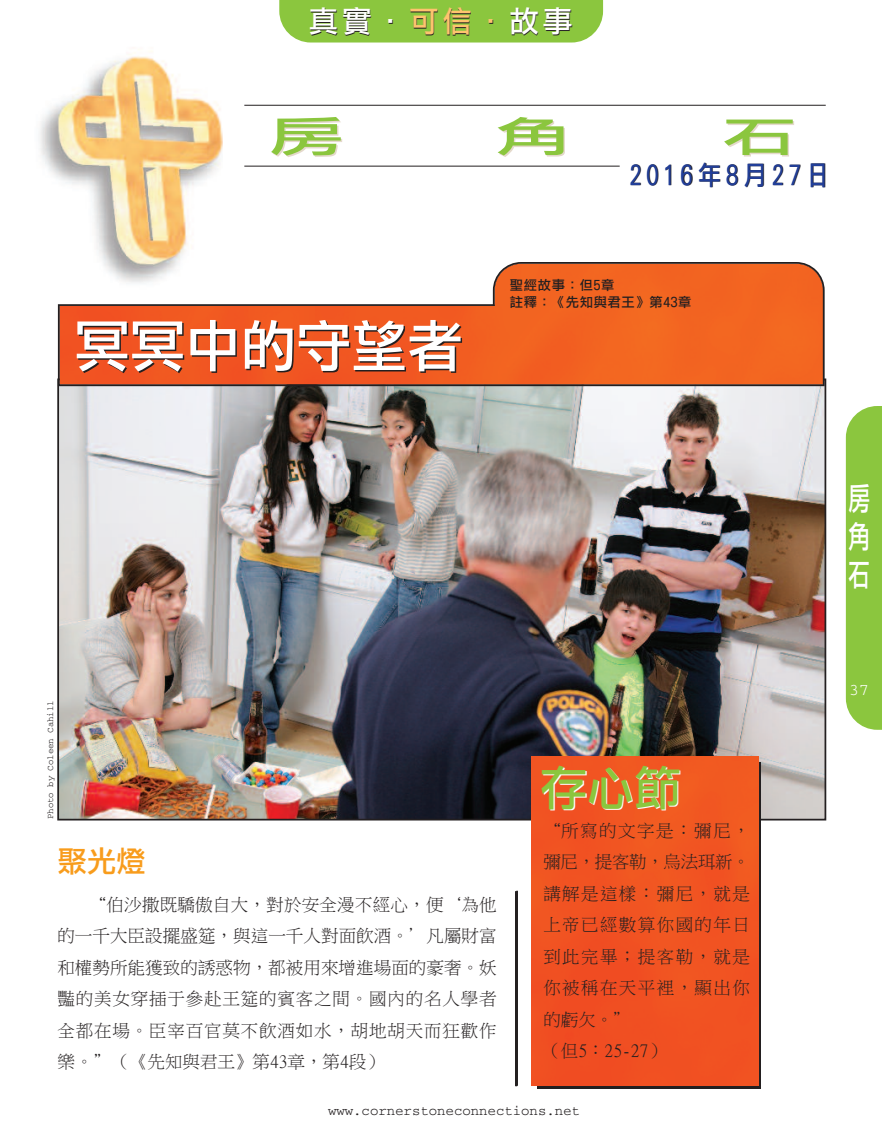
<style>
.page{position:relative;width:882px;height:1134px;background:#fff}
.page>*{position:absolute;margin:0;border:0;box-sizing:border-box;transform-origin:0 0}
.t1{font:56px "DF Li Hei Md WIN BF";letter-spacing:-.01em;color:#fff}
.t2{font:47.6px "DF Li Hei Md WIN BF";color:#fff}
.t3{font:42px "DF Li Hei Md WIN BF";color:#8bc63e;scale:1.8 1}
.t4{font:31.5px/37.8px "DF Li Hei Md WIN BF";color:#fff;text-align:justify;scale:.7 1}
.t5{font:29.75px "DF Li Hei Md WIN BF";color:#fff}
.t6{font:29.75px "DF Li Hei Md WIN BF";color:#f89c1c}
.t7{font:26.78px "DF Li Hei Md WIN BF";letter-spacing:.25em;color:#223f99;scale:.85 1}
.t8{font:17.5px/31.5px "Ming Lt HKSCS UNI H";letter-spacing:.05em;color:#231f20;text-align:justify}
.t9{font:17.5px/31.5px "Ming Lt HKSCS UNI H";letter-spacing:.08em;color:#231f20}
.t10{font:16.45px "Courier";color:#fff}
.t11{font:14px "Courier";color:#231f20}
.t12{font:13.3px/16.4px "DF Li Hei Md WIN BF";letter-spacing:.05em;color:#231f20}
.t13{font:8.92px "Courier";color:#231f20}
.s1{color:#fec46e}
</style>
<div class="page">
<img style="left:60px;top:386px;width:763px;height:432px">
<img style="left:40px;top:49px;width:183px;height:213px">
<svg style="left:58px;top:262px;width:767px;height:124px"></svg>
<div style="left:846px;top:406px;width:36px;height:324px;background:#8bc63e"></div>
<svg style="left:538px;top:762px;width:223px;height:327px;background:#4b2920"></svg>
<div style="left:532px;top:757px;width:226px;height:329px;background:#f15322"></div>
<div style="left:279px;top:0;width:324px;height:43px;background:#8bc63e"></div>
<hr style="left:516px;top:891px;width:2px;height:195px;background:#231f20">
<hr style="left:515px;top:891px;width:2px;height:195px;background:#231f20">
<hr style="left:244px;top:105px;width:582px;height:1px;background:#231f20">
<hr style="left:244px;top:166px;width:376px;height:1px;background:#231f20">
<h3 class="t5" style="left:309px;top:6px;width:266px">真實．<span class="s1">可信．</span>故事</h3>
<h3 class="t3" style="left:268px;top:115px;width:43px">房</h3>
<h3 class="t3" style="left:495px;top:115px;width:43px">角</h3>
<h3 class="t3" style="left:722px;top:115px;width:43px">石</h3>
<h3 class="t7" style="left:630px;top:161px;width:236px">2016年8月27日</h3>
<h1 class="t1" style="left:74px;top:318px;width:390px">冥冥中的守望者</h1>
<p class="t12" style="left:510px;top:277px;width:183px">聖經故事：但5章<br>註釋：《先知與君王》第43章</p>
<p class="t13" style="left:48px;top:819px;width:120px;rotate:-90deg">Photo by Coleen Cahill</p>
<h3 class="t6" style="left:57px;top:846px;width:90px">聚光燈</h3>
<p class="t8" style="left:57px;top:889px;width:441px;text-indent:32px">“伯沙撒既驕傲自大，對於安全漫不經心，便‘為他的一千大臣設擺盛筵，與這一千人對面飲酒。’凡屬財富和權勢所能獲致的誘惑物，都被用來增進場面的豪奢。妖豔的美女穿插于參赴王筵的賓客之間。國內的名人學者全都在場。臣宰百官莫不飲酒如水，胡地胡天而狂歡作樂。”（《先知與君王》第43章，第4段）</p>
<h2 class="t2" style="left:541px;top:765px;width:143px">存心節</h2>
<p class="t9" style="left:543px;top:815px;width:208px">“所寫的文字是：彌尼，彌尼，提客勒，烏法珥新。講解是這樣：彌尼，就是上帝已經數算你國的年日到此完畢；提客勒，就是你被稱在天平裡，顯出你的虧欠。”<br>（但5：25-27）</p>
<p class="t11" style="left:328px;top:1106px;width:254px">www.cornerstoneconnections.net</p>
<h3 class="t4" style="left:848px;top:480px;width:33px">房角石</h3>
<p class="t10" style="left:849px;top:684px;width:21px">37</p>
</div>
